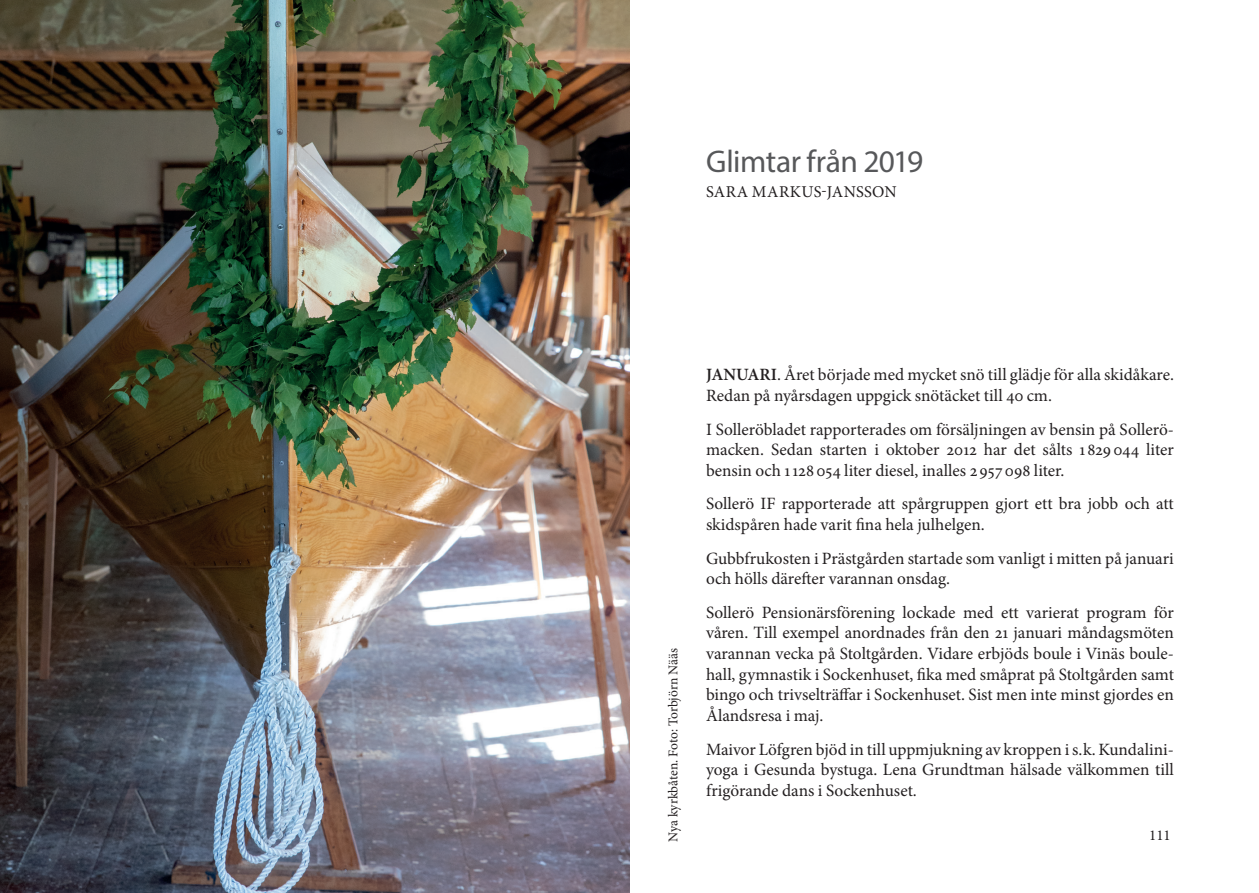
<style>
.page{position:relative;width:1259px;height:893px;background:#fff}
.page>*{position:absolute;margin:0;border:0;box-sizing:border-box;transform-origin:0 0}
.t1{font:31.5px "Myriad Pro";letter-spacing:-.015em;color:#57585a}
.t2{font:17.25px/20.7px "Minion Pro";color:#231f20}
.t3{font:16.5px "Minion Pro";letter-spacing:.025em;color:#231f20}
.t4{font:15px "Minion Pro";color:#231f20}
.t5{font:13.5px "Minion Pro";letter-spacing:-.01em;color:#231f20}
.s1{font-weight:600}
</style>
<div class="page">
<img style="left:0;top:0;width:629px;height:893px">
<h1 class="t1" style="left:706px;top:142px;width:219px">Glimtar från 2019</h1>
<p class="t3" style="left:706px;top:180px;width:192px">SARA MARKUS-JANSSON</p>
<p class="t5" style="left:664px;top:842px;width:195px;rotate:-90deg">Nya kyrkbåten. Foto: Torbjörn Nääs</p>
<p class="t2" style="left:706px;top:365px;width:469px"><span class="s1">JANUARI</span>. Året började med mycket snö till glädje för alla skidåkare.<br>Redan på nyårsdagen uppgick snötäcket till 40 cm.</p>
<p class="t2" style="left:706px;top:419px;width:469px;text-align:justify">I Solleröbladet rapporterades om försäljningen av bensin på Sollerö&shy;macken. Sedan starten i oktober 2012 har det sålts 1 829044 liter bensin och 1128054 liter diesel, inalles 2 957098 liter.</p>
<p class="t2" style="left:706px;top:494px;width:469px">Sollerö IF rapporterade att spårgruppen gjort ett bra jobb och att skidspåren hade varit fina hela julhelgen.</p>
<p class="t2" style="left:706px;top:548px;width:469px">Gubbfrukosten i Prästgården startade som vanligt i mitten på januari och hölls därefter varannan onsdag.</p>
<p class="t2" style="left:706px;top:602px;width:469px;text-align:justify">Sollerö Pensionärsförening lockade med ett varierat program för våren. Till exempel anordnades från den 21 januari måndagsmöten varannan vecka på Stoltgården. Vidare erbjöds boule i Vinäs boule&shy;hall, gymnastik i Sockenhuset, fika med småprat på Stoltgården samt bingo och trivselträffar i Sockenhuset. Sist men inte minst gjordes en Ålandsresa i maj.</p>
<p class="t2" style="left:706px;top:739px;width:469px;text-align:justify">Maivor Löfgren bjöd in till uppmjukning av kroppen i s.k. Kundalini&shy;yoga i Gesunda bystuga. Lena Grundtman hälsade välkommen till frigörande dans i Sockenhuset.</p>
<p class="t4" style="left:1149px;top:825px;width:23px">111</p>
</div>
